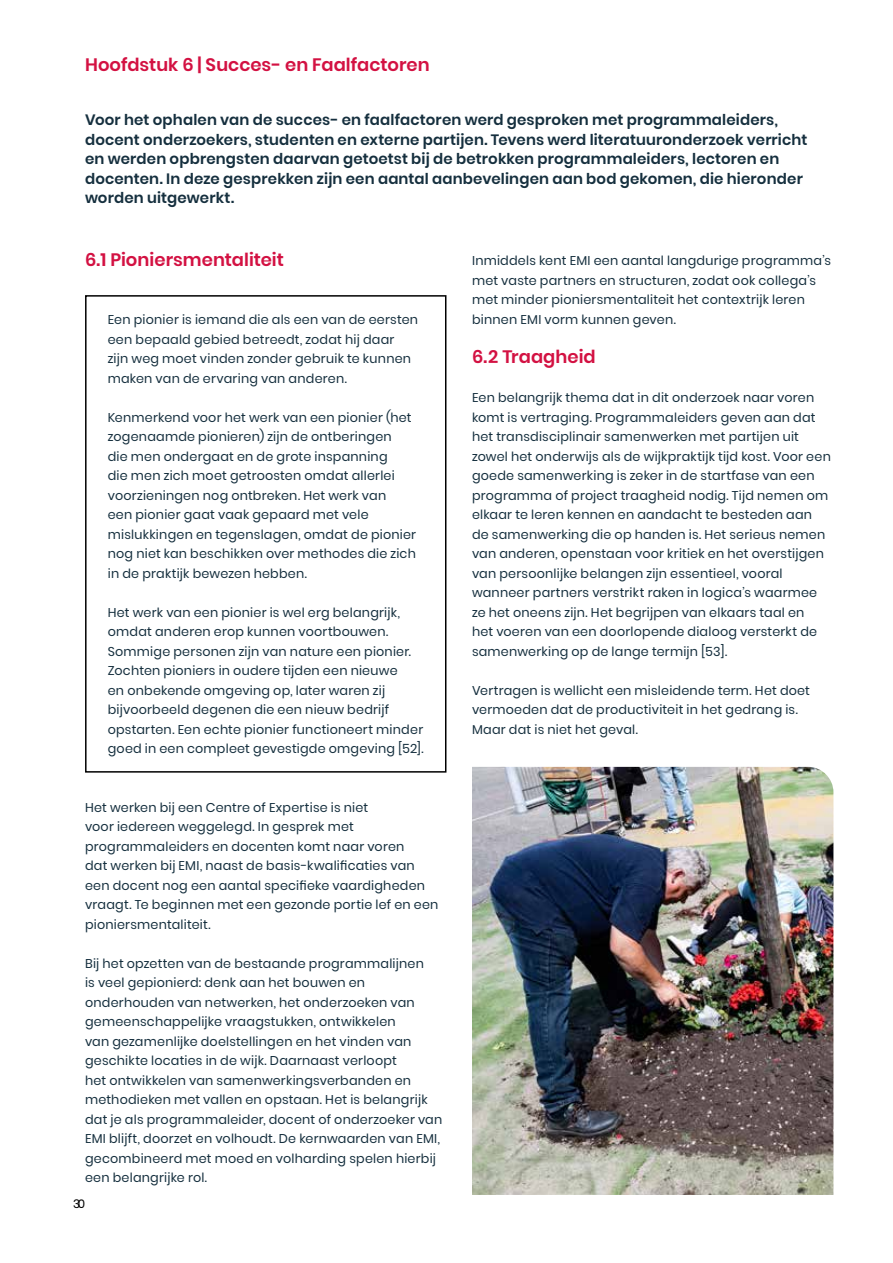
<style>
.page{position:relative;width:893px;height:1263px;background:#fff}
.page>*{position:absolute;margin:0;border:0;box-sizing:border-box;transform-origin:0 0}
.t1{font:600 18px "Poppins";color:#d31142}
.t2{font:600 15px/19.5px "Poppins";letter-spacing:.01em;color:#152f3e}
.t3{font:12.75px/19.5px "Poppins";letter-spacing:.02em;color:#152f3e}
.t4{font:12px "Poppins";color:#000}
</style>
<div class="page">
<img style="left:472px;top:767px;width:361px;height:428px">
<div style="left:85px;top:295px;width:361px;height:478px;border:2px solid #000"></div>
<h1 class="t1" style="left:85px;top:54px;width:346px">Hoofdstuk 6 | Succes- en Faalfactoren</h1>
<p class="t2" style="left:85px;top:110px;width:724px">Voor het ophalen van de succes- en faalfactoren werd gesproken met programmaleiders, docent onderzoekers, studenten en externe partijen. Tevens werd literatuuronderzoek verricht en werden opbrengsten daarvan getoetst bij de betrokken programmaleiders, lectoren en docenten. In deze gesprekken zijn een aantal aanbevelingen aan bod gekomen, die hieronder worden uitgewerkt.</p>
<h1 class="t1" style="left:85px;top:249px;width:200px">6.1 Pioniersmentaliteit</h1>
<p class="t3" style="left:108px;top:310px;width:312px">Een pionier is iemand die als een van de eersten een bepaald gebied betreedt, zodat hij daar zijn weg moet vinden zonder gebruik te kunnen maken van de ervaring van anderen.</p>
<p class="t3" style="left:108px;top:407px;width:310px">Kenmerkend voor het werk van een pionier (het zogenaamde pionieren) zijn de ontberingen<br>die men ondergaat en de grote inspanning<br>die men zich moet getroosten omdat allerlei voorzieningen nog ontbreken. Het werk van<br>een pionier gaat vaak gepaard met vele mislukkingen en tegenslagen, omdat de pionier nog niet kan beschikken over methodes die zich in de praktijk bewezen hebben.</p>
<p class="t3" style="left:108px;top:602px;width:317px">Het werk van een pionier is wel erg belangrijk, omdat anderen erop kunnen voortbouwen.<br>Sommige personen zijn van nature een pionier.<br>Zochten pioniers in oudere tijden een nieuwe<br>en onbekende omgeving op, later waren zij bijvoorbeeld degenen die een nieuw bedrijf opstarten. Een echte pionier functioneert minder goed in een compleet gevestigde omgeving [52].</p>
<p class="t3" style="left:85px;top:797px;width:355px">Het werken bij een Centre of Expertise is niet<br>voor iedereen weggelegd. In gesprek met programmaleiders en docenten komt naar voren<br>dat werken bij EMI, naast de basis-kwalificaties van een docent nog een aantal specifieke vaardigheden vraagt. Te beginnen met een gezonde portie lef en een pioniersmentaliteit.</p>
<p class="t3" style="left:85px;top:953px;width:359px">Bij het opzetten van de bestaande programmalijnen<br>is veel gepionierd: denk aan het bouwen en onderhouden van netwerken, het onderzoeken van gemeenschappelijke vraagstukken, ontwikkelen<br>van gezamenlijke doelstellingen en het vinden van geschikte locaties in de wijk. Daarnaast verloopt<br>het ontwikkelen van samenwerkingsverbanden en methodieken met vallen en opstaan. Het is belangrijk dat je als programmaleider, docent of onderzoeker van EMI blijft, doorzet en volhoudt. De kernwaarden van EMI, gecombineerd met moed en volharding spelen hierbij een belangrijke rol.</p>
<p class="t4" style="left:73px;top:1196px;width:13px">30</p>
<p class="t3" style="left:472px;top:251px;width:361px">Inmiddels kent EMI een aantal langdurige programma’s met vaste partners en structuren, zodat ook collega’s met minder pioniersmentaliteit het contextrijk leren binnen EMI vorm kunnen geven.</p>
<h1 class="t1" style="left:472px;top:346px;width:125px">6.2 Traagheid</h1>
<p class="t3" style="left:472px;top:388px;width:360px">Een belangrijk thema dat in dit onderzoek naar voren komt is vertraging. Programmaleiders geven aan dat het transdisciplinair samenwerken met partijen uit zowel het onderwijs als de wijkpraktijk tijd kost. Voor een goede samenwerking is zeker in de startfase van een programma of project traagheid nodig. Tijd nemen om elkaar te leren kennen en aandacht te besteden aan de samenwerking die op handen is. Het serieus nemen van anderen, openstaan voor kritiek en het overstijgen van persoonlijke belangen zijn essentieel, vooral wanneer partners verstrikt raken in logica’s waarmee ze het oneens zijn. Het begrijpen van elkaars taal en<br>het voeren van een doorlopende dialoog versterkt de samenwerking op de lange termijn [53].</p>
<p class="t3" style="left:472px;top:680px;width:340px">Vertragen is wellicht een misleidende term. Het doet vermoeden dat de productiviteit in het gedrang is.<br>Maar dat is niet het geval.</p>
</div>
